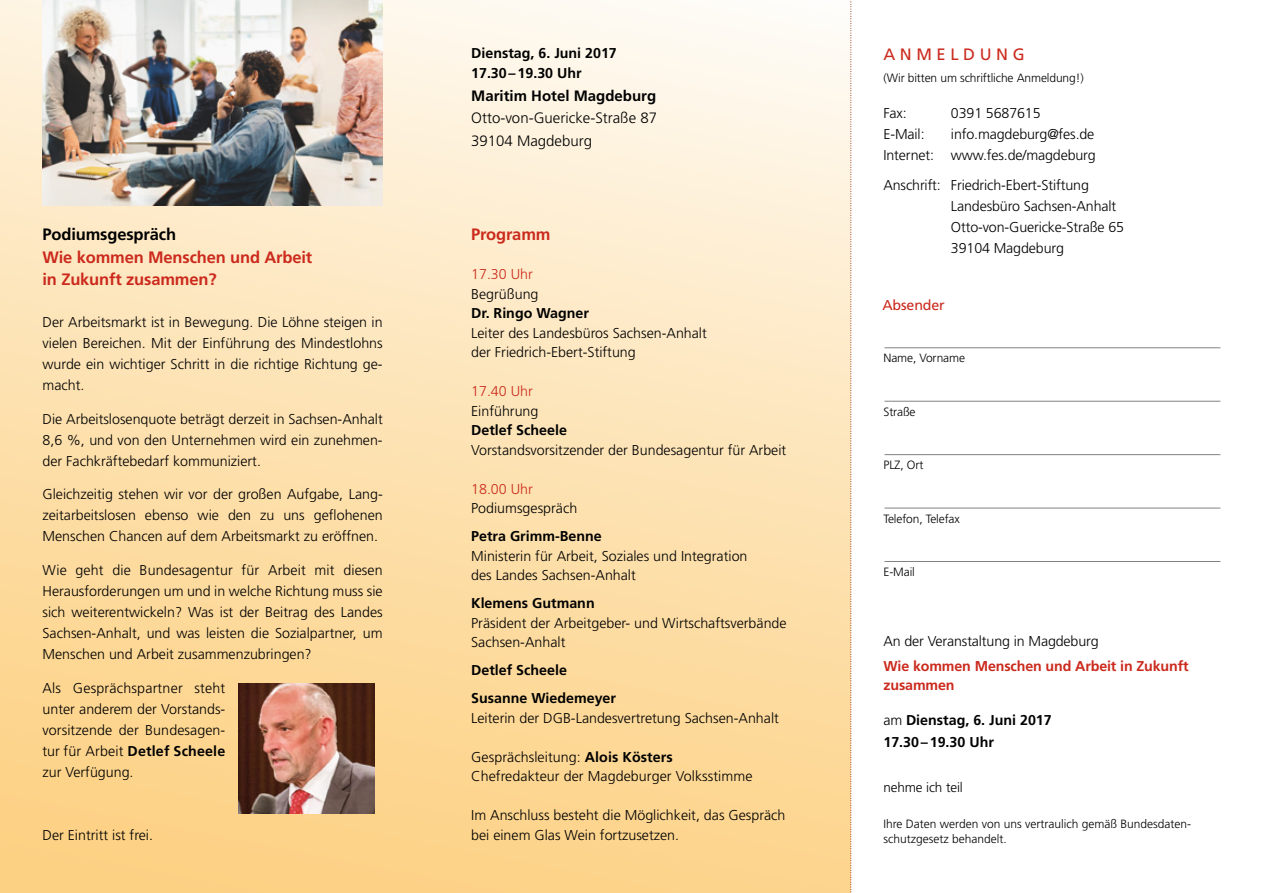
<style>
.page{position:relative;width:1263px;height:893px;background:#fff}
.page>*{position:absolute;margin:0;border:0;box-sizing:border-box;transform-origin:0 0}
.t1{font:700 16.5px/22.5px "Frutiger";letter-spacing:-.01em;color:#cb2a1d}
.t2{font:700 16.5px "Frutiger";letter-spacing:-.01em;color:#000}
.t3{font:16.5px "Frutiger";color:#cb2a1d}
.t4{font:300 15px/22.5px "Frutiger";color:#000}
.t5{font:700 15px "Frutiger";color:#000}
.t6{font:300 14.25px/21px "Frutiger";color:#000}
.t7{font:700 14.25px/21.8px "Frutiger";color:#000}
.t8{font:700 14.25px/18.3px "Frutiger";letter-spacing:-.01em;color:#cb2a1d}
.t9{font:300 14.25px "Frutiger";color:#cb2a1d}
.t10{font:14.25px "Frutiger";letter-spacing:-.01em;color:#cb2a1d}
.t11{font:300 13.5px "Frutiger";letter-spacing:-.01em;color:#000}
.t12{font:300 12px/15px "Frutiger";letter-spacing:-.01em;color:#000}
.s1{font-weight:700}
.s2{font-family:"Frutiger CE";font-weight:700}
.s3{font-weight:300}
</style>
<div class="page">
<div style="left:0;top:0;width:850px;height:893px;background:linear-gradient(to bottom,#fef8ed,#fdd080)"></div>
<svg style="left:850px;top:1px;width:2px;height:892px"></svg>
<hr style="left:884px;top:347px;width:336px;height:1px;background:#818281">
<hr style="left:884px;top:401px;width:336px;height:1px;background:#818281">
<hr style="left:884px;top:454px;width:336px;height:1px;background:#818281">
<hr style="left:884px;top:508px;width:336px;height:1px;background:#818281">
<hr style="left:884px;top:561px;width:336px;height:1px;background:#818281">
<img style="left:238px;top:683px;width:137px;height:131px">
<img style="left:43px;top:0;width:340px;height:205px">
<p class="t2" style="left:43px;top:225px;width:135px">Podiumsgespräch</p>
<p class="t1" style="left:43px;top:246px;width:271px">Wie kommen Menschen und Arbeit in Zukunft zusammen?</p>
<p class="t6" style="left:43px;top:311px;width:342px;text-align:justify">Der Arbeitsmarkt ist in Bewegung. Die Löhne steigen in vielen Bereichen. Mit der Einführung des Mindestlohns wurde ein wichtiger Schritt in die richtige Richtung ge&shy;macht.</p>
<p class="t6" style="left:43px;top:408px;width:342px;text-align:justify">Die Arbeitslosenquote beträgt derzeit in Sachsen-Anhalt 8,6 %, und von den Unternehmen wird ein zunehmen&shy;der Fachkräftebedarf kommuniziert.</p>
<p class="t6" style="left:43px;top:484px;width:342px;text-align:justify">Gleichzeitig stehen wir vor der großen Aufgabe, Lang&shy;zeitarbeitslosen ebenso wie den zu uns geflohenen Menschen Chancen auf dem Arbeitsmarkt zu eröffnen.</p>
<p class="t6" style="left:43px;top:560px;width:342px;text-align:justify">Wie geht die Bundesagentur für Arbeit mit diesen Herausforderungen um und in welche Richtung muss sie sich weiterentwickeln? Was ist der Beitrag des Landes Sachsen-Anhalt, und was leisten die Sozialpartner, um Menschen und Arbeit zusammenzubringen?</p>
<p class="t6" style="left:43px;top:677px;width:184px;text-align:justify">Als Gesprächspartner steht unter anderem der Vorstands&shy;vorsitzende der Bundesagen&shy;tur für Arbeit <span class="s1">Detlef Scheele </span>zur Verfügung.</p>
<p class="t6" style="left:43px;top:825px;width:112px">Der Eintritt ist frei.</p>
<p class="t7" style="left:471px;top:43px;width:147px;line-height:20.2px">Dienstag, 6. Juni 2017<br>17.30–19.30 Uhr</p>
<p class="t5" style="left:471px;top:87px;width:187px">Maritim Hotel Magdeburg</p>
<p class="t4" style="left:471px;top:107px;width:187px">Otto-von-Guericke-Straße 87<br>39104 Magdeburg</p>
<p class="t1" style="left:471px;top:223px;width:81px">Programm</p>
<p class="t9" style="left:471px;top:266px;width:63px">17.30 Uhr</p>
<p class="t6" style="left:471px;top:284px;width:69px">Begrüßung</p>
<p class="t7" style="left:471px;top:303px;width:119px">Dr. Ringo Wagner</p>
<p class="t6" style="left:471px;top:323px;width:237px;line-height:19.5px">Leiter des Landesbüros Sachsen-Anhalt der Friedrich-Ebert-Stiftung</p>
<p class="t9" style="left:471px;top:383px;width:63px">17.40 Uhr</p>
<p class="t6" style="left:471px;top:400px;width:69px">Einführung</p>
<p class="t7" style="left:471px;top:419px;width:97px">Detlef Scheele</p>
<p class="t6" style="left:471px;top:439px;width:317px">Vorstandsvorsitzender der Bundesagentur für Arbeit</p>
<p class="t9" style="left:471px;top:481px;width:63px">18.00 Uhr</p>
<p class="t6" style="left:471px;top:498px;width:108px">Podiumsgespräch</p>
<p class="t7" style="left:471px;top:525px;width:132px">Petra Grimm-Benne</p>
<p class="t6" style="left:471px;top:546px;width:278px;line-height:19.5px">Ministerin für Arbeit, Soziales und Integration des Landes Sachsen-Anhalt</p>
<p class="t7" style="left:471px;top:592px;width:125px">Klemens Gutmann</p>
<p class="t6" style="left:471px;top:613px;width:317px;line-height:19.5px">Präsident der Arbeitgeber- und Wirtschaftsverbände<br>Sachsen-Anhalt</p>
<p class="t7" style="left:471px;top:656px;width:146px;line-height:28px">Detlef Scheele<br>Susanne Wiedemeyer</p>
<p class="t6" style="left:471px;top:707px;width:309px">Leiterin der DGB-Landesvertretung Sachsen-Anhalt</p>
<p class="t6" style="left:471px;top:747px;width:283px;line-height:19.5px">Gesprächsleitung: <span class="s2">Alois Kösters<br></span>Chefredakteur der Magdeburger Volksstimme</p>
<p class="t6" style="left:471px;top:806px;width:316px;line-height:19.5px">Im Anschluss besteht die Möglichkeit, das Gespräch bei einem Glas Wein fortzusetzen.</p>
<p class="t3" style="left:883px;top:44px;width:143px">A N M E L D U N G</p>
<p class="t12" style="left:883px;top:71px;width:202px">(Wir bitten um schriftliche Anmeldung!)</p>
<p class="t6" style="left:883px;top:103px;width:25px">Fax:</p>
<p class="t6" style="left:951px;top:103px;width:91px">0391 5687615</p>
<p class="t6" style="left:883px;top:124px;width:43px">E-Mail:</p>
<p class="t6" style="left:883px;top:124px;width:214px;text-align:right">info.magdeburg@fes.de<br>Internet: www.fes.de/magdeburg</p>
<p class="t6" style="left:951px;top:174px;width:175px;text-indent:-68px">Anschrift: Friedrich-Ebert-Stiftung<br>Landesbüro Sachsen-Anhalt<br>Otto-von-Guericke-Straße 65<br>39104 Magdeburg</p>
<p class="t10" style="left:882px;top:296px;width:64px">Absender</p>
<p class="t12" style="left:883px;top:350px;width:83px">Name, Vorname</p>
<p class="t12" style="left:883px;top:404px;width:34px">Straße</p>
<p class="t12" style="left:883px;top:457px;width:41px">PLZ, Ort</p>
<p class="t12" style="left:883px;top:511px;width:78px">Telefon, Telefax</p>
<p class="t12" style="left:883px;top:565px;width:33px">E-Mail</p>
<p class="t6" style="left:883px;top:631px;width:217px">An der Veranstaltung in Magdeburg</p>
<p class="t8" style="left:883px;top:657px;width:307px">Wie kommen Menschen und Arbeit in Zukunft zusammen</p>
<p class="t7" style="left:883px;top:709px;width:170px"><span class="s3">am</span> Dienstag, 6. Juni 2017<br>17.30–19.30 Uhr</p>
<p class="t11" style="left:883px;top:779px;width:81px">nehme ich teil</p>
<p class="t12" style="left:883px;top:816px;width:309px">Ihre Daten werden von uns vertraulich gemäß Bundesdaten&shy;schutzgesetz behandelt.</p>
</div>
